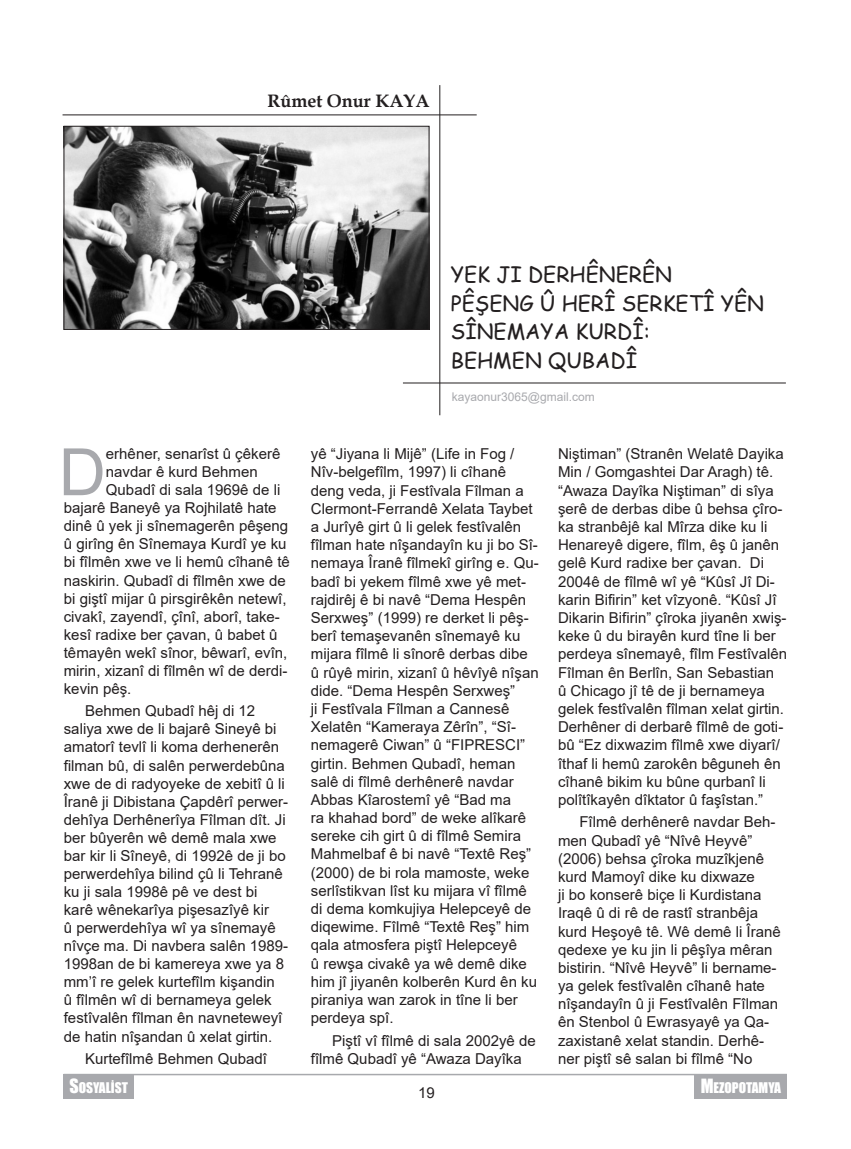
<style>
.page{position:relative;width:851px;height:1149px;background:#fff}
.page>*{position:absolute;margin:0;border:0;box-sizing:border-box;transform-origin:0 0}
.Normal__Web{font:65.25px "Arial";color:#a8a9ad}
.t1{font:21px "Comic Sans MS";color:#231f20}
.t2{font:700 18px "Book Antiqua";color:#231f20}
.Normal__Web-2{font:15px/18.1px "Arial";color:#231f20}
.t3{font:13.5px "Impact";color:#fff}
.t4{font:12px "Arial";color:#a8a9ad}
.s1{font-size:18px}
</style>
<div class="page">
<hr style="left:64px;top:1073px;width:722px;height:1px;background:#a8a9ad">
<div style="left:64px;top:1074px;width:70px;height:24px;background:#a8a9ad"></div>
<div style="left:694px;top:1074px;width:92px;height:24px;background:#a8a9ad"></div>
<img style="left:66px;top:128px;width:361px;height:200px">
<div style="left:64px;top:126px;width:365px;height:204px;border:1px solid #231f20"></div>
<hr style="left:63px;top:114px;width:413px;height:1px;background:#231f20">
<hr style="left:439px;top:85px;width:1px;height:330px;background:#231f20">
<hr style="left:403px;top:382px;width:382px;height:1px;background:#231f20">
<p class="t2" style="left:267px;top:88px;width:163px">Rûmet Onur KAYA</p>
<p class="t1" style="left:450px;top:259px;width:222px">YEK JI DERHÊNERÊN</p>
<p class="t1" style="left:450px;top:287px;width:315px">PÊŞENG Û HERÎ SERKETÎ YÊN</p>
<p class="t1" style="left:450px;top:316px;width:201px">SÎNEMAYA KURDÎ:</p>
<p class="t1" style="left:450px;top:344px;width:188px">BEHMEN QUBADÎ</p>
<p class="t4" style="left:452px;top:388px;width:144px">kayaonur3065@gmail.com</p>
<p class="Normal__Web" style="left:59px;top:427px;width:49px">D</p>
<p class="Normal__Web-2" style="left:106px;top:444px;width:176px">erhêner, senarîst û çêkerê</p>
<p class="Normal__Web-2" style="left:106px;top:462px;width:153px">navdar ê kurd Behmen</p>
<p class="Normal__Web-2" style="left:106px;top:480px;width:176px">Qubadî di sala 1969ê de li</p>
<p class="Normal__Web-2" style="left:64px;top:498px;width:214px">bajarê Baneyê ya Rojhilatê hate</p>
<p class="Normal__Web-2" style="left:64px;top:516px;width:226px">dinê û yek ji sînemagerên pêşeng</p>
<p class="Normal__Web-2" style="left:64px;top:535px;width:224px">û girîng ên Sînemaya Kurdî ye ku</p>
<p class="Normal__Web-2" style="left:64px;top:553px;width:227px">bi fîlmên xwe ve li hemû cîhanê tê</p>
<p class="Normal__Web-2" style="left:64px;top:571px;width:223px">naskirin. Qubadî di fîlmên xwe de</p>
<p class="Normal__Web-2" style="left:64px;top:589px;width:224px">bi giştî mijar û pirsgirêkên netewî,</p>
<p class="Normal__Web-2" style="left:64px;top:607px;width:217px">civakî, zayendî, çînî, aborî, take-</p>
<p class="Normal__Web-2" style="left:64px;top:625px;width:215px">kesî radixe ber çavan, û babet û</p>
<p class="Normal__Web-2" style="left:64px;top:643px;width:225px">têmayên wekî sînor, bêwarî, evîn,</p>
<p class="Normal__Web-2" style="left:64px;top:661px;width:225px">mirin, xizanî di fîlmên wî de derdi-</p>
<p class="Normal__Web-2" style="left:64px;top:679px;width:69px">kevin pêş.</p>
<p class="Normal__Web-2" style="left:64px;top:701px;width:226px;text-indent:21px">Behmen Qubadî hêj di 12 saliya xwe de li bajarê Sineyê bi amatorî tevlî li koma derhenerên filman bû, di salên perwerdebûna xwe de di radyoyeke de xebitî û li<br>Îranê ji Dibistana Çapdêrî perwer&shy;dehîya Derhênerîya Fîlman dît. Ji ber bûyerên wê demê mala xwe bar kir li Sîneyê, di 1992ê de ji bo perwerdehîya bilind çû li Tehranê ku ji sala 1998ê pê ve dest bi karê wênekarîya pişesazîyê kir<br>û perwerdehîya wî ya sînemayê nîvçe ma. Di navbera salên 1989-<br>1998an de bi kamereya xwe ya 8 mm’î re gelek kurtefîlm kişandin<br>û fîlmên wî di bernameya gelek festîvalên fîlman ên navneteweyî de hatin nîşandan û xelat girtin.</p>
<p class="Normal__Web-2" style="left:85px;top:1049px;width:183px">Kurtefîlmê Behmen Qubadî</p>
<p class="Normal__Web-2" style="left:311px;top:444px;width:229px">yê “Jiyana li Mijê” (Life in Fog /<br>Nîv-belgefîlm, 1997) li cîhanê deng veda, ji Festîvala Fîlman a<br>Clermont-Ferrandê Xelata Taybet a Jurîyê girt û li gelek festîvalên fîlman hate nîşandayîn ku ji bo Sî&shy;nemaya Îranê fîlmekî girîng e. Qu&shy;badî bi yekem fîlmê xwe yê met&shy;rajdirêj ê bi navê “Dema Hespên<br>Serxweş” (1999) re derket li pêş&shy;berî temaşevanên sînemayê ku mijara fîlmê li sînorê derbas dibe û rûyê mirin, xizanî û hêvîyê nîşan dide. “Dema Hespên Serxweş”<br>ji Festîvala Fîlman a Cannesê<br>Xelatên “Kameraya Zêrîn”, “Sî&shy;nemagerê Ciwan” û “FIPRESCI” girtin. Behmen Qubadî, heman salê di fîlmê derhênerê navdar<br>Abbas Kîarostemî yê “Bad ma<br>ra khahad bord” de weke alîkarê sereke cih girt û di fîlmê Semira<br>Mahmelbaf ê bi navê “Textê Reş” (2000) de bi rola mamoste, weke serlîstikvan lîst ku mijara vî fîlmê di dema komkujiya Helepceyê de diqewime. Fîlmê “Textê Reş” him qala atmosfera piştî Helepceyê<br>û rewşa civakê ya wê demê dike him jî jiyanên kolberên Kurd ên ku piraniya wan zarok in tîne li ber perdeya spî.</p>
<p class="Normal__Web-2" style="left:311px;top:1030px;width:226px;text-indent:21px">Piştî vî fîlmê di sala 2002yê de fîlmê Qubadî yê “Awaza Dayîka</p>
<p class="Normal__Web-2" style="left:558px;top:444px;width:230px">Niştiman” (Stranên Welatê Dayika Min / Gomgashtei Dar Aragh) tê. “Awaza Dayîka Niştiman” di sîya şerê de derbas dibe û behsa çîro&shy;ka stranbêjê kal Mîrza dike ku li Henareyê digere, fîlm, êş û janên gelê Kurd radixe ber çavan. Di 2004ê de fîlmê wî yê “Kûsî Jî Di&shy;karin Bifirin” ket vîzyonê. “Kûsî Jî Dikarin Bifirin” çîroka jiyanên xwiş&shy;keke û du birayên kurd tîne li ber perdeya sînemayê, fîlm Festîvalên Fîlman ên Berlîn, San Sebastian<br>û Chicago jî tê de ji bernameya gelek festîvalên fîlman xelat girtin.<br>Derhêner di derbarê fîlmê de goti&shy;bû “Ez dixwazim fîlmê xwe diyarî/ îthaf li hemû zarokên bêguneh ên cîhanê bikim ku bûne qurbanî li polîtîkayên dîktator û faşîstan.”</p>
<p class="Normal__Web-2" style="left:558px;top:812px;width:224px;text-indent:21px">Fîlmê derhênerê navdar Beh&shy;men Qubadî yê “Nîvê Heyvê” (2006) behsa çîroka muzîkjenê kurd Mamoyî dike ku dixwaze<br>ji bo konserê biçe li Kurdistana<br>Iraqê û di rê de rastî stranbêja kurd Heşoyê tê. Wê demê li Îranê qedexe ye ku jin li pêşîya mêran bistirin. “Nîvê Heyvê” li bername&shy;ya gelek festîvalên cîhanê hate nîşandayîn û ji Festîvalên Fîlman ên Stenbol û Ewrasyayê ya Qa&shy;zaxistanê xelat standin. Derhê&shy;ner piştî sê salan bi fîlmê “No</p>
<p class="t3" style="left:69px;top:1076px;width:60px"><span class="s1">S</span>OSYALİST</p>
<p class="t3" style="left:700px;top:1076px;width:82px"><span class="s1">M</span>EZOPOTAMYA</p>
<p class="Normal__Web-2" style="left:418px;top:1083px;width:18px">19</p>
</div>
